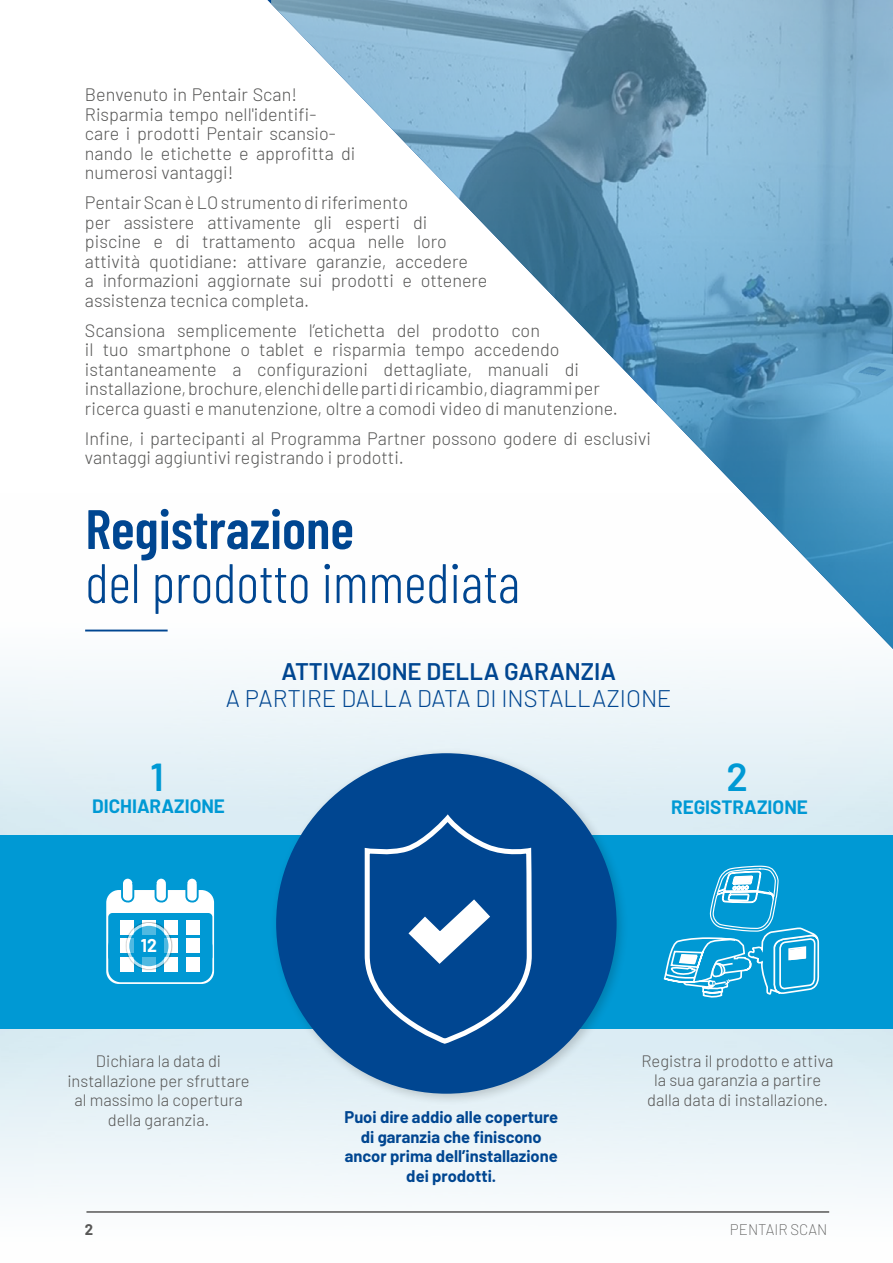
<style>
.page{position:relative;width:893px;height:1263px;background:#fff}
.page>*{position:absolute;margin:0;border:0;box-sizing:border-box;transform-origin:0 0}
.t1{font:300 55.5px "Barlow Condensed";color:#004691}
.t2{font:600 55.5px "Barlow Condensed";color:#004691}
.t3{font:600 39px "Barlow";color:#0099d4}
.t4{font:300 24px "Barlow";color:#004691}
.t5{font:600 24px "Barlow";color:#004691}
.t6{font:700 18.9px "Barlow";color:#0099d4}
.t7{font:300 18px/19.5px "Barlow";color:#575756}
.t8{font:700 18px "Barlow";color:#fff}
.t9{font:300 16.5px/19.8px "Barlow";color:#575756;text-align:center}
.t10{font:700 16.5px/19.8px "Barlow";color:#004691;text-align:center}
.t11{font:200 15px "Barlow";color:#575756}
.t12{font:700 15px "Barlow";color:#575756}
</style>
<div class="page">
<img style="left:0;top:629px;width:893px;height:207px">
<img style="left:271px;top:0;width:622px;height:649px">
<div style="left:0;top:836px;width:893px;height:193px;background:#0099d4"></div>
<hr style="left:85px;top:630px;width:83px;height:1px;background:#004691">
<div style="left:271px;top:748px;width:358px;height:358px;background:#000;opacity:.18"></div>
<div style="left:276px;top:753px;width:341px;height:341px;background:#004691;border-radius:50%"></div>
<div style="left:106px;top:890px;width:108px;height:94px;background:#fff;border-radius:13px"></div>
<div style="left:108px;top:934px;width:104px;height:48px;background:#0099d4;border-radius:12px"></div>
<div style="left:108px;top:913px;width:104px;height:48px;background:#0099d4;border-radius:4px"></div>
<svg style="left:120px;top:878px;width:15px;height:61px"></svg>
<svg style="left:154px;top:878px;width:14px;height:25px"></svg>
<svg style="left:185px;top:878px;width:15px;height:61px"></svg>
<div style="left:120px;top:920px;width:14px;height:14px;background:#fff"></div>
<div style="left:120px;top:939px;width:14px;height:14px;background:#fff"></div>
<div style="left:120px;top:957px;width:14px;height:15px;background:#fff"></div>
<div style="left:142px;top:920px;width:14px;height:14px;background:#fff"></div>
<div style="left:142px;top:957px;width:14px;height:15px;background:#fff"></div>
<div style="left:164px;top:920px;width:14px;height:14px;background:#fff"></div>
<div style="left:164px;top:939px;width:14px;height:14px;background:#fff"></div>
<div style="left:164px;top:957px;width:14px;height:15px;background:#fff"></div>
<div style="left:186px;top:920px;width:14px;height:14px;background:#fff"></div>
<div style="left:186px;top:939px;width:14px;height:14px;background:#fff"></div>
<div style="left:186px;top:957px;width:14px;height:15px;background:#fff"></div>
<svg style="left:364px;top:818px;width:168px;height:226px"></svg>
<div style="left:126px;top:922px;width:47px;height:48px;background:#000;opacity:.59"></div>
<svg style="left:128px;top:924px;width:42px;height:44px"></svg>
<div style="left:126px;top:923px;width:45px;height:46px;border:3px solid #fff;border-radius:50%"></div>
<hr style="left:86px;top:1211px;width:743px;height:2px;background:#575756">
<svg style="left:663px;top:865px;width:157px;height:133px"></svg>
<p class="t7" style="left:85px;top:83px;width:272px">Benvenuto in Pentair Scan!<br>Risparmia tempo nell'identifi-<br>care i prodotti Pentair scansio&shy;nando le etichette e approfitta di numerosi vantaggi!</p>
<p class="t7" style="left:85px;top:192px;width:404px">Pentair Scan è LO strumento di riferimento<br>per assistere attivamente gli esperti di piscine e di trattamento acqua nelle loro attività quotidiane: attivare garanzie, accedere<br>a informazioni aggiornate sui prodotti e ottenere assistenza tecnica completa.</p>
<p class="t7" style="left:85px;top:319px;width:534px">Scansiona semplicemente l’etichetta del prodotto con<br>il tuo smartphone o tablet e risparmia tempo accedendo istantaneamente a configurazioni dettagliate, manuali di installazione, brochure, elenchi delle parti di ricambio, diagrammi per ricerca guasti e manutenzione, oltre a comodi video di manutenzione.</p>
<p class="t7" style="left:85px;top:427px;width:567px">Infine, i partecipanti al Programma Partner possono godere di esclusivi vantaggi aggiuntivi registrando i prodotti.</p>
<h1 class="t2" style="left:85px;top:489px;width:270px">Registrazione</h1>
<h1 class="t1" style="left:85px;top:543px;width:436px">del prodotto immediata</h1>
<h3 class="t5" style="left:281px;top:654px;width:336px">ATTIVAZIONE DELLA GARANZIA</h3>
<h3 class="t4" style="left:226px;top:681px;width:447px">A PARTIRE DALLA DATA DI INSTALLAZIONE</h3>
<h2 class="t3" style="left:150px;top:748px;width:15px">1</h2>
<h2 class="t3" style="left:727px;top:748px;width:23px">2</h2>
<p class="t6" style="left:92px;top:792px;width:134px">DICHIARAZIONE</p>
<p class="t6" style="left:671px;top:793px;width:138px">REGISTRAZIONE</p>
<p class="t8" style="left:141px;top:932px;width:18px">12</p>
<p class="t9" style="left:67px;top:1050px;width:184px">Dichiara la data di installazione per sfruttare al massimo la copertura della garanzia.</p>
<p class="t10" style="left:344px;top:1106px;width:215px">Puoi dire addio alle coperture di garanzia che finiscono ancor prima dell’installazione dei prodotti.</p>
<p class="t9" style="left:642px;top:1049px;width:194px">Registra il prodotto e attiva la sua garanzia a partire dalla data di installazione.</p>
<p class="t12" style="left:85px;top:1218px;width:10px">2</p>
<p class="t11" style="left:730px;top:1218px;width:99px">PENTAIR SCAN</p>
</div>
